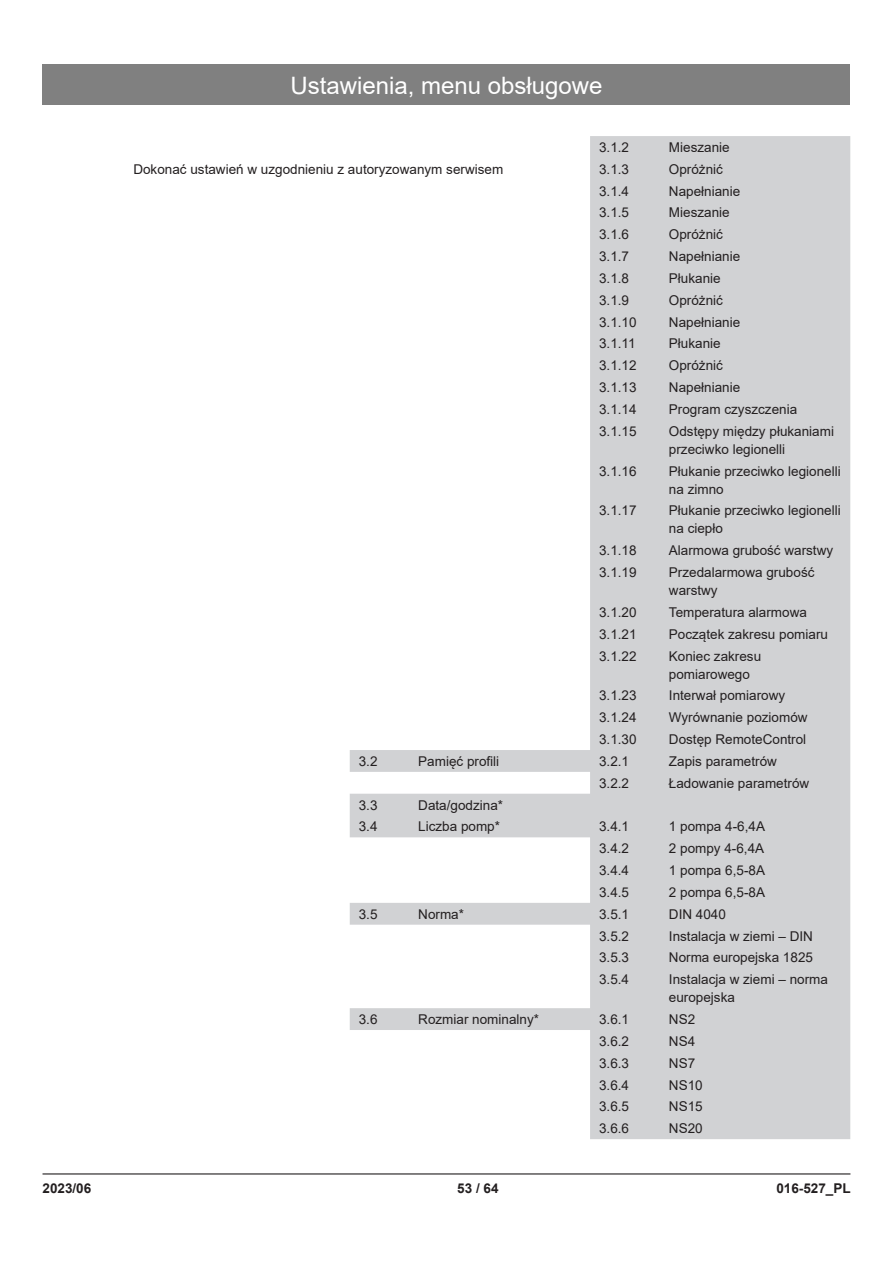
<style>
.page{position:relative;width:893px;height:1263px;background:#fff}
.page>*{position:absolute;margin:0;border:0;box-sizing:border-box;transform-origin:0 0}
.t1{font:24px "Arial";color:#fff}
.Zelle_Menü{font:13.5px/18px "Arial";color:#231f20}
.t2{font:700 13.5px "Arial";color:#231f20}
</style>
<div class="page">
<div style="left:43px;top:64px;width:807px;height:41px;background:#808080"></div>
<hr style="left:43px;top:1173px;width:807px;height:1px;background:#231f20">
<svg style="left:350px;top:136px;width:500px;height:1003px;fill:#d1d2d4"></svg>
<h1 class="t1" style="left:290px;top:69px;width:314px">Ustawienia, menu obsługowe</h1>
<p class="Zelle_Menü" style="left:599px;top:138px;width:32px">3.1.2</p>
<p class="Zelle_Menü" style="left:669px;top:138px;width:62px">Mieszanie</p>
<p class="Zelle_Menü" style="left:133px;top:160px;width:371px">Dokonać ustawień w uzgodnieniu z autoryzowanym serwisem</p>
<p class="Zelle_Menü" style="left:599px;top:160px;width:32px">3.1.3</p>
<p class="Zelle_Menü" style="left:669px;top:160px;width:56px">Opróżnić</p>
<p class="Zelle_Menü" style="left:599px;top:182px;width:32px">3.1.4</p>
<p class="Zelle_Menü" style="left:669px;top:182px;width:73px">Napełnianie</p>
<p class="Zelle_Menü" style="left:599px;top:204px;width:32px">3.1.5</p>
<p class="Zelle_Menü" style="left:669px;top:204px;width:62px">Mieszanie</p>
<p class="Zelle_Menü" style="left:599px;top:225px;width:32px">3.1.6</p>
<p class="Zelle_Menü" style="left:669px;top:225px;width:56px">Opróżnić</p>
<p class="Zelle_Menü" style="left:599px;top:247px;width:32px">3.1.7</p>
<p class="Zelle_Menü" style="left:669px;top:247px;width:73px">Napełnianie</p>
<p class="Zelle_Menü" style="left:599px;top:269px;width:32px">3.1.8</p>
<p class="Zelle_Menü" style="left:669px;top:269px;width:53px">Płukanie</p>
<p class="Zelle_Menü" style="left:599px;top:291px;width:32px">3.1.9</p>
<p class="Zelle_Menü" style="left:669px;top:291px;width:56px">Opróżnić</p>
<p class="Zelle_Menü" style="left:599px;top:313px;width:39px">3.1.10</p>
<p class="Zelle_Menü" style="left:669px;top:313px;width:73px">Napełnianie</p>
<p class="Zelle_Menü" style="left:599px;top:335px;width:38px">3.1.11</p>
<p class="Zelle_Menü" style="left:669px;top:335px;width:53px">Płukanie</p>
<p class="Zelle_Menü" style="left:599px;top:356px;width:39px">3.1.12</p>
<p class="Zelle_Menü" style="left:669px;top:356px;width:56px">Opróżnić</p>
<p class="Zelle_Menü" style="left:599px;top:378px;width:39px">3.1.13</p>
<p class="Zelle_Menü" style="left:669px;top:378px;width:73px">Napełnianie</p>
<p class="Zelle_Menü" style="left:599px;top:400px;width:39px">3.1.14</p>
<p class="Zelle_Menü" style="left:669px;top:400px;width:130px">Program czyszczenia</p>
<p class="Zelle_Menü" style="left:599px;top:422px;width:39px">3.1.15</p>
<p class="Zelle_Menü" style="left:669px;top:422px;width:167px">Odstępy między płukaniami przeciwko legionelli</p>
<p class="Zelle_Menü" style="left:599px;top:462px;width:39px">3.1.16</p>
<p class="Zelle_Menü" style="left:669px;top:462px;width:173px">Płukanie przeciwko legionelli na zimno</p>
<p class="Zelle_Menü" style="left:599px;top:501px;width:39px">3.1.17</p>
<p class="Zelle_Menü" style="left:669px;top:501px;width:173px">Płukanie przeciwko legionelli na ciepło</p>
<p class="Zelle_Menü" style="left:599px;top:541px;width:39px">3.1.18</p>
<p class="Zelle_Menü" style="left:669px;top:541px;width:166px">Alarmowa grubość warstwy</p>
<p class="Zelle_Menü" style="left:599px;top:563px;width:39px">3.1.19</p>
<p class="Zelle_Menü" style="left:669px;top:563px;width:147px">Przedalarmowa grubość warstwy</p>
<p class="Zelle_Menü" style="left:599px;top:603px;width:39px">3.1.20</p>
<p class="Zelle_Menü" style="left:669px;top:603px;width:140px">Temperatura alarmowa</p>
<p class="Zelle_Menü" style="left:599px;top:625px;width:39px">3.1.21</p>
<p class="Zelle_Menü" style="left:669px;top:625px;width:161px">Początek zakresu pomiaru</p>
<p class="Zelle_Menü" style="left:599px;top:647px;width:39px">3.1.22</p>
<p class="Zelle_Menü" style="left:669px;top:647px;width:94px">Koniec zakresu pomiarowego</p>
<p class="Zelle_Menü" style="left:599px;top:686px;width:39px">3.1.23</p>
<p class="Zelle_Menü" style="left:669px;top:686px;width:118px">Interwał pomiarowy</p>
<p class="Zelle_Menü" style="left:599px;top:708px;width:39px">3.1.24</p>
<p class="Zelle_Menü" style="left:669px;top:708px;width:140px">Wyrównanie poziomów</p>
<p class="Zelle_Menü" style="left:599px;top:730px;width:39px">3.1.30</p>
<p class="Zelle_Menü" style="left:669px;top:730px;width:139px">Dostęp RemoteControl</p>
<p class="Zelle_Menü" style="left:359px;top:752px;width:20px">3.2</p>
<p class="Zelle_Menü" style="left:418px;top:752px;width:83px">Pamięć profili</p>
<p class="Zelle_Menü" style="left:599px;top:752px;width:32px">3.2.1</p>
<p class="Zelle_Menü" style="left:669px;top:752px;width:110px">Zapis parametrów</p>
<p class="Zelle_Menü" style="left:599px;top:774px;width:32px">3.2.2</p>
<p class="Zelle_Menü" style="left:669px;top:774px;width:142px">Ładowanie parametrów</p>
<p class="Zelle_Menü" style="left:359px;top:796px;width:20px">3.3</p>
<p class="Zelle_Menü" style="left:418px;top:796px;width:86px">Data/godzina*</p>
<p class="Zelle_Menü" style="left:359px;top:817px;width:20px">3.4</p>
<p class="Zelle_Menü" style="left:418px;top:817px;width:83px">Liczba pomp*</p>
<p class="Zelle_Menü" style="left:599px;top:817px;width:32px">3.4.1</p>
<p class="Zelle_Menü" style="left:669px;top:817px;width:98px">1 pompa 4-6,4A</p>
<p class="Zelle_Menü" style="left:599px;top:839px;width:32px">3.4.2</p>
<p class="Zelle_Menü" style="left:669px;top:839px;width:97px">2 pompy 4-6,4A</p>
<p class="Zelle_Menü" style="left:599px;top:861px;width:32px">3.4.4</p>
<p class="Zelle_Menü" style="left:669px;top:861px;width:98px">1 pompa 6,5-8A</p>
<p class="Zelle_Menü" style="left:599px;top:883px;width:32px">3.4.5</p>
<p class="Zelle_Menü" style="left:669px;top:883px;width:98px">2 pompa 6,5-8A</p>
<p class="Zelle_Menü" style="left:359px;top:905px;width:20px">3.5</p>
<p class="Zelle_Menü" style="left:418px;top:905px;width:47px">Norma*</p>
<p class="Zelle_Menü" style="left:599px;top:905px;width:32px">3.5.1</p>
<p class="Zelle_Menü" style="left:669px;top:905px;width:59px">DIN 4040</p>
<p class="Zelle_Menü" style="left:599px;top:927px;width:32px">3.5.2</p>
<p class="Zelle_Menü" style="left:669px;top:927px;width:146px">Instalacja w ziemi – DIN</p>
<p class="Zelle_Menü" style="left:599px;top:948px;width:32px">3.5.3</p>
<p class="Zelle_Menü" style="left:669px;top:948px;width:146px">Norma europejska 1825</p>
<p class="Zelle_Menü" style="left:599px;top:970px;width:32px">3.5.4</p>
<p class="Zelle_Menü" style="left:669px;top:970px;width:161px">Instalacja w ziemi – norma europejska</p>
<p class="Zelle_Menü" style="left:359px;top:1010px;width:20px">3.6</p>
<p class="Zelle_Menü" style="left:418px;top:1010px;width:122px">Rozmiar nominalny*</p>
<p class="Zelle_Menü" style="left:599px;top:1010px;width:32px">3.6.1</p>
<p class="Zelle_Menü" style="left:669px;top:1010px;width:28px">NS2</p>
<p class="Zelle_Menü" style="left:599px;top:1032px;width:32px">3.6.2</p>
<p class="Zelle_Menü" style="left:669px;top:1032px;width:28px">NS4</p>
<p class="Zelle_Menü" style="left:599px;top:1054px;width:32px">3.6.3</p>
<p class="Zelle_Menü" style="left:669px;top:1054px;width:28px">NS7</p>
<p class="Zelle_Menü" style="left:599px;top:1076px;width:32px">3.6.4</p>
<p class="Zelle_Menü" style="left:669px;top:1076px;width:35px">NS10</p>
<p class="Zelle_Menü" style="left:599px;top:1097px;width:32px">3.6.5</p>
<p class="Zelle_Menü" style="left:669px;top:1097px;width:35px">NS15</p>
<p class="Zelle_Menü" style="left:599px;top:1119px;width:32px">3.6.6</p>
<p class="Zelle_Menü" style="left:669px;top:1119px;width:35px">NS20</p>
<p class="t2" style="left:43px;top:1179px;width:50px">2023/06</p>
<p class="t2" style="left:457px;top:1179px;width:43px">53 / 64</p>
<p class="t2" style="left:776px;top:1179px;width:76px">016-527_PL</p>
</div>
